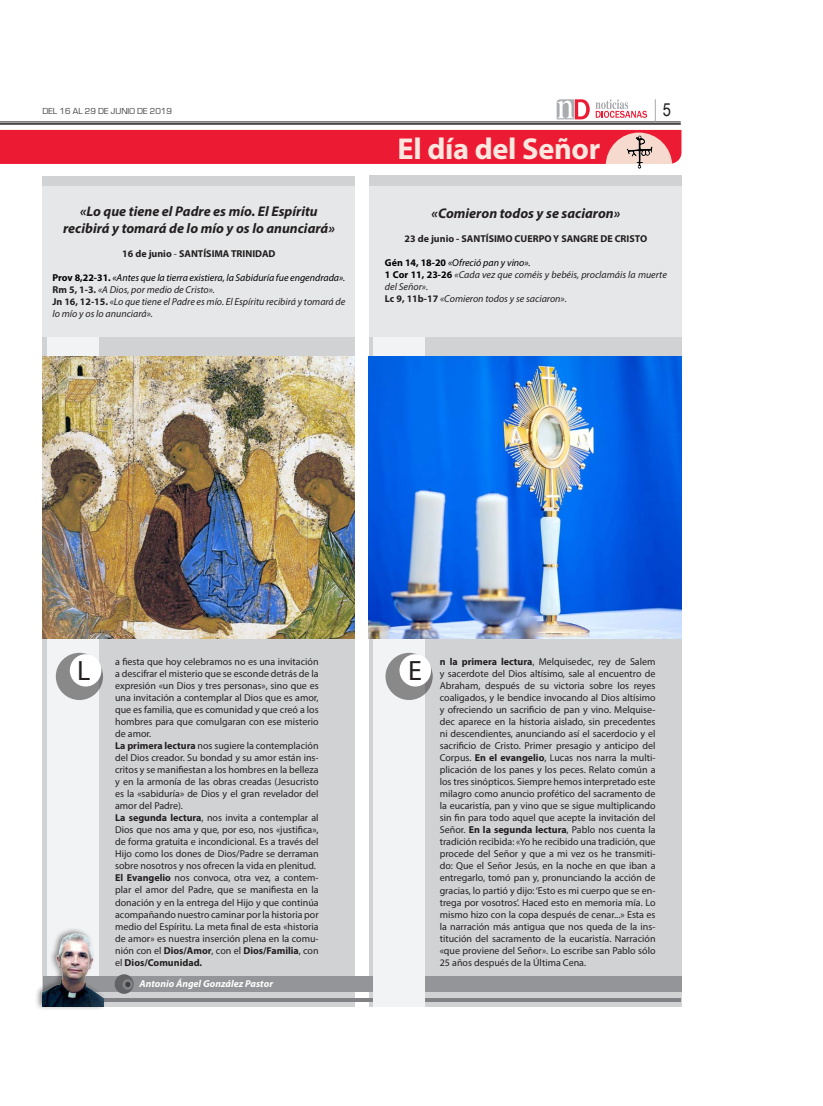
<style>
.page{position:relative;width:823px;height:1106px;background:#fff}
.page>*{position:absolute;margin:0;border:0;box-sizing:border-box;transform-origin:0 0}
.parrafo2{font:700 30.3px "Myriad Pro";letter-spacing:-.01em;color:#fde7df}
.parrafo2-2{font:28px "Myriad Pro";color:#231f20}
.t1{font:18px "Arial Narrow";color:#231f20}
.Párrafo_NODI{font:italic 700 14px "Myriad Pro";color:#231f20}
.Párrafo_NODI-2{font:10px/12px "Myriad Pro";color:#231f20;text-align:justify}
.Párrafo_NODI-3{font:italic 10px/12px "Myriad Pro";color:#231f20}
.Párrafo_NODI-4{font:italic 10px "Myriad Pro";color:#000}
.parrafo2-3{font:700 10px "Myriad Pro";color:#231f20}
.parrafo2-4{font:italic 700 10px "Myriad Pro";color:#fff}
.t2{font:9px "Eurostile";color:#3e3e3f}
.s1{font-weight:400}
.s2{font-weight:700;font-style:normal}
.s3{font-style:normal}
.s4{font-weight:700;font-style:normal;color:#000}
.s5{font-weight:700}
</style>
<div class="page">
<hr style="left:0;top:122px;width:680px;height:1px;background:#231f20">
<hr style="left:0;top:123px;width:680px;height:2px;background:#231f20">
<svg style="left:556px;top:99px;width:33px;height:20px"></svg>
<svg style="left:595px;top:99px;width:51px;height:19px"></svg>
<svg style="left:654px;top:99px;width:1px;height:22px"></svg>
<div style="left:0;top:130px;width:681px;height:34px;background:#ed1a33"></div>
<div style="left:605px;top:133px;width:67px;height:67px;background:#f7dace;border-radius:50%"></div>
<div style="left:563px;top:164px;width:117px;height:45px;background:#fff"></div>
<img style="left:626px;top:136px;width:25px;height:32px">
<div style="left:43px;top:176px;width:311px;height:830px;background:#d1d2d4"></div>
<div style="left:369px;top:175px;width:311px;height:831px;background:#d1d2d4"></div>
<div style="left:47px;top:299px;width:52px;height:679px;background:#f2f3f4"></div>
<svg style="left:106px;top:997px;width:574px;height:4px;fill:#808285"></svg>
<div style="left:43px;top:976px;width:638px;height:15px;background:#939598"></div>
<div style="left:34px;top:927px;width:72px;height:84px;background:#231f20;opacity:.5"></div>
<img style="left:42px;top:931px;width:61px;height:75px">
<div style="left:115px;top:974px;width:18px;height:19px;background:#636366;border-radius:50%"></div>
<div style="left:122px;top:979px;width:11px;height:10px;background:#808285;border-radius:50%"></div>
<svg style="left:125px;top:982px;width:5px;height:5px"></svg>
<div style="left:373px;top:299px;width:51px;height:707px;background:#f2f3f4"></div>
<div style="left:43px;top:186px;width:312px;height:151px;background:#e6e7e9"></div>
<div style="left:369px;top:186px;width:312px;height:151px;background:#e6e7e9"></div>
<svg style="left:56px;top:653px;width:47px;height:47px"></svg>
<div style="left:70px;top:654px;width:31px;height:32px;background:#fff;border-radius:50%"></div>
<svg style="left:385px;top:653px;width:47px;height:47px"></svg>
<div style="left:399px;top:654px;width:32px;height:32px;background:#fff;border-radius:50%"></div>
<img style="left:42px;top:356px;width:312px;height:282px">
<img style="left:368px;top:357px;width:312px;height:281px">
<p class="t2" style="left:43px;top:107px;width:131px">DEL 16 AL 29 DE JUNIO DE 2019</p>
<p class="t1" style="left:662px;top:97px;width:10px">5</p>
<p class="Párrafo_NODI" style="left:80px;top:202px;width:239px">«Lo que tiene el Padre es mío. El Espíritu</p>
<p class="Párrafo_NODI" style="left:63px;top:219px;width:273px">recibirá y tomará de lo mío y os lo anunciará»</p>
<p class="parrafo2-3" style="left:122px;top:247px;width:155px">16 de junio <span class="s1">-</span> SANTÍSIMA TRINIDAD</p>
<p class="Párrafo_NODI-4" style="left:52px;top:271px;width:294px"><span class="s2">Prov 8,22-31.</span> «Antes que la tierra existiera, la Sabiduría fue engendrada».</p>
<p class="Párrafo_NODI-3" style="left:52px;top:284px;width:164px"><span class="s2">Rm 5, 1-3.</span> «A Dios, por medio de Cristo».</p>
<p class="Párrafo_NODI-3" style="left:52px;top:296px;width:294px"><span class="s2">Jn 16, 12-15.</span> <span class="s3">«</span>Lo que tiene el Padre es mío. El Espíritu recibirá y tomará de lo mío y os lo anunciará».</p>
<p class="parrafo2" style="left:397px;top:129px;width:204px">El día del Señor</p>
<p class="Párrafo_NODI" style="left:431px;top:204px;width:190px">«Comieron todos y se saciaron»</p>
<p class="parrafo2-3" style="left:404px;top:232px;width:244px">23 de junio - SANTÍSIMO CUERPO Y SANGRE DE CRISTO</p>
<p class="Párrafo_NODI-4" style="left:385px;top:256px;width:147px"><span class="s2">Gén 14, 18-20</span> «Ofreció pan y vino».</p>
<p class="Párrafo_NODI-3" style="left:385px;top:268px;width:283px"><span class="s4">1 Cor 11, 23-26</span> «Cada vez que coméis y bebéis, proclamáis la muerte del Señor».</p>
<p class="Párrafo_NODI-3" style="left:385px;top:292px;width:183px"><span class="s2">Lc 9, 11b-17</span> «Comieron todos y se saciaron».</p>
<p class="Párrafo_NODI-2" style="left:115px;top:656px;width:205px">a fiesta que hoy celebramos no es una invitación a descifrar el misterio que se esconde detrás de la expresión «un Dios y tres personas», sino que es una invitación a contemplar al Dios que es amor, que es familia, que es comunidad y que creó a los hombres para que comulgaran con ese misterio de amor.</p>
<p class="Párrafo_NODI-2" style="left:115px;top:740px;width:205px"><span class="s5">La primera lectura</span> nos sugiere la contemplación del Dios creador. Su bondad y su amor están ins&shy;critos y se manifiestan a los hombres en la belleza y en la armonía de las obras creadas (Jesucristo es la «sabiduría» de Dios y el gran revelador del amor del Padre).</p>
<p class="Párrafo_NODI-2" style="left:115px;top:812px;width:205px"><span class="s5">La segunda lectura</span>, nos invita a contemplar al Dios que nos ama y que, por eso, nos «justifica», de forma gratuita e incondicional. Es a través del Hijo como los dones de Dios/Padre se derraman sobre nosotros y nos ofrecen la vida en plenitud.</p>
<p class="Párrafo_NODI-2" style="left:115px;top:872px;width:205px"><span class="s5">El Evangelio</span> nos convoca, otra vez, a contem&shy;plar el amor del Padre, que se manifiesta en la donación y en la entrega del Hijo y que continúa acompañando nuestro caminar por la historia por medio del Espíritu. La meta final de esta «historia de amor» es nuestra inserción plena en la comu&shy;nión con el <span class="s5">Dios/Amor</span>, con el <span class="s5">Dios/Familia</span>, con el <span class="s5">Dios/Comunidad.</span></p>
<p class="parrafo2-2" style="left:77px;top:653px;width:15px">L</p>
<p class="parrafo2-2" style="left:408px;top:653px;width:15px">E</p>
<p class="parrafo2-4" style="left:139px;top:977px;width:135px">Antonio Ángel González Pastor</p>
<p class="Párrafo_NODI-2" style="left:439px;top:656px;width:217px"><span class="s5">n la primera lectura</span>, Melquisedec, rey de Salem y sacerdote del Dios altísimo, sale al encuentro de Abraham, después de su victoria sobre los reyes coaligados, y le bendice invocando al Dios altísimo y ofreciendo un sacrificio de pan y vino. Melquise&shy;dec aparece en la historia aislado, sin precedentes ni descendientes, anunciando así el sacerdocio y el sacrificio de Cristo. Primer presagio y anticipo del Corpus. <span class="s5">En el evangelio</span>, Lucas nos narra la multi&shy;plicación de los panes y los peces. Relato común a los tres sinópticos. Siempre hemos interpretado este milagro como anuncio profético del sacramento de la eucaristía, pan y vino que se sigue multiplicando sin fin para todo aquel que acepte la invitación del Señor. <span class="s5">En la segunda lectura</span>, Pablo nos cuenta la tradición recibida: «Yo he recibido una tradición, que procede del Señor y que a mi vez os he transmiti&shy;do: Que el Señor Jesús, en la noche en que iban a entregarlo, tomó pan y, pronunciando la acción de gracias, lo partió y dijo: ‘Esto es mi cuerpo que se en&shy;trega por vosotros’. Haced esto en memoria mía. Lo mismo hizo con la copa después de cenar...» Esta es la narración más antigua que nos queda de la ins&shy;titución del sacramento de la eucaristía. Narración «que proviene del Señor». Lo escribe san Pablo sólo 25 años después de la Última Cena.</p>
</div>
